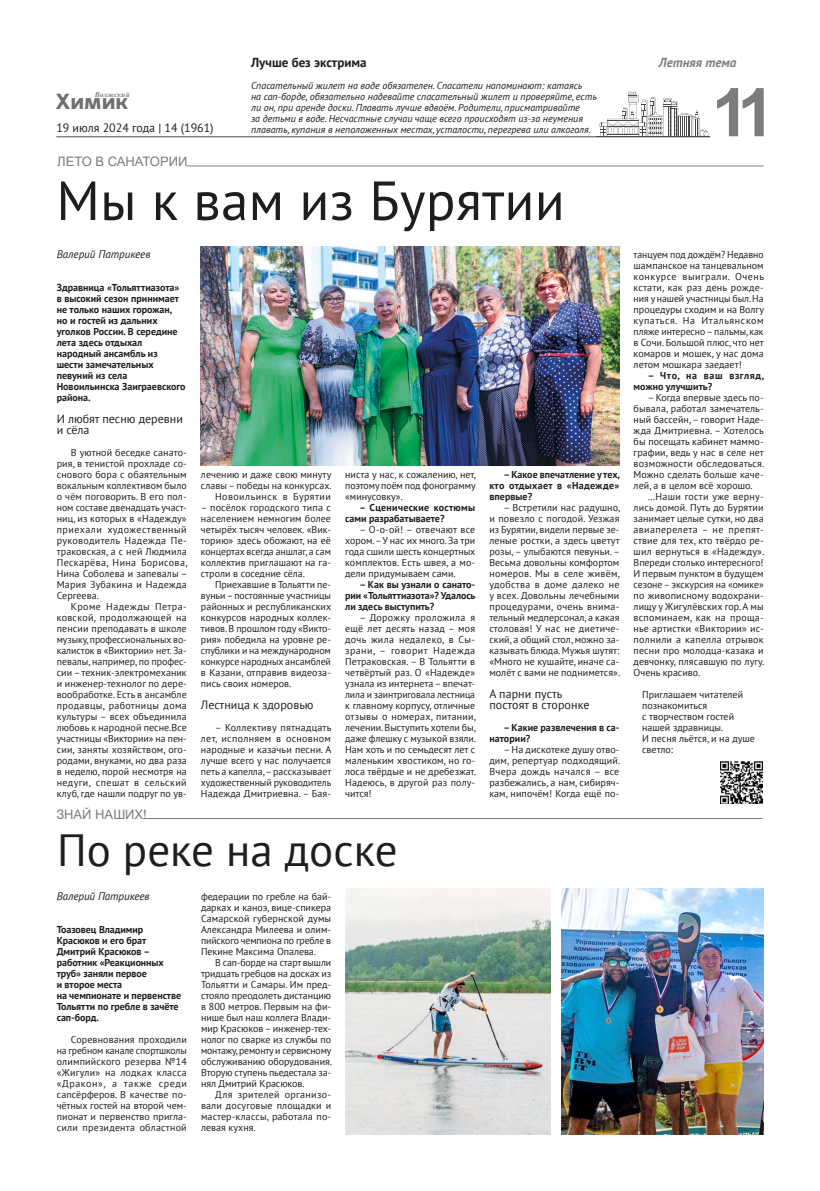
<style>
.page{position:relative;width:820px;height:1191px;background:#fff}
.page>*{position:absolute;margin:0;border:0;box-sizing:border-box;transform-origin:0 0}
.t1{font:700 67px "Arial";color:#7c7c7d}
.t2{font:55px "PT Sans";letter-spacing:.005em;color:#1d1e1f}
.t3{font:45px "PT Sans";color:#1d1e1f}
.t4{font:700 21.8px "URLCHM Unity Sans";color:#707071}
.t5{font:13px "Arial";color:#7c7c7d}
.t6{font:700 13px "PT Sans";color:#1d1e1f}
.t7{font:italic 700 13px "PT Sans";color:#7c7c7d}
.t8{font:12px/11px "PT Sans";color:#1d1e1f}
.t9{font:italic 11px "PT Sans";letter-spacing:-.005em;color:#1d1e1f}
.t10{font:10px/11px "PT Sans";letter-spacing:.005em;color:#1d1e1f;text-align:justify}
.t11{font:700 10px/11px "PT Sans";color:#1d1e1f}
.t12{font:italic 10px/11px "PT Sans";color:#1d1e1f}
.t13{font:italic 700 7.5px "Times New Roman";color:#7c7c7d}
</style>
<div class="page">
<svg style="left:599px;top:92px;width:109px;height:45px"></svg>
<hr style="left:56px;top:137px;width:653px;height:1px;background:#4b4b4b">
<hr style="left:187px;top:166px;width:576px;height:1px;background:#7c7c7d">
<img style="left:201px;top:247px;width:418px;height:218px">
<img style="left:720px;top:761px;width:42px;height:43px">
<hr style="left:143px;top:818px;width:619px;height:1px;background:#7c7c7d">
<img style="left:561px;top:888px;width:202px;height:246px">
<img style="left:345px;top:888px;width:205px;height:246px">
<p class="t13" style="left:95px;top:89px;width:36px">Волжский</p>
<p class="t8" style="left:56px;top:122px;width:159px">19 июля 2024 года | 14 (1961)</p>
<h3 class="t4" style="left:56px;top:89px;width:74px">Химик</h3>
<h3 class="t5" style="left:57px;top:152px;width:132px">ЛЕТО В САНАТОРИИ</h3>
<h3 class="t6" style="left:251px;top:54px;width:117px">Лучше без экстрима</h3>
<p class="t12" style="left:251px;top:80px;width:347px">Спасательный жилет на воде обязателен. Спасатели напоминают: катаясь<br>на сап-борде, обязательно надевайте спасательный жилет и проверяйте, есть ли он, при аренде доски. Плавать лучше вдвоём. Родители, присматривайте<br>за детьми в воде. Несчастные случаи чаще всего происходят из-за неумения плавать, купания в неположенных местах, усталости, перегрева или алкоголя.</p>
<h2 class="t2" style="left:56px;top:165px;width:509px">Мы к вам из Бурятии</h2>
<p class="t9" style="left:57px;top:247px;width:95px">Валерий Патрикеев</p>
<p class="t11" style="left:57px;top:281px;width:130px">Здравница «Тольяттиазота» в высокий сезон принимает не только наших горожан,<br>но и гостей из дальних уголков России. В середине лета здесь отдыхал народный ансамбль из шести замечательных певуний из села<br>Новоильинска Заиграевского района.</p>
<p class="t8" style="left:57px;top:413px;width:128px">И любят песню деревни и сёла</p>
<p class="t10" style="left:57px;top:446px;width:132px;text-indent:14px">В уютной беседке санато&shy;рия, в тенистой прохладе со&shy;снового бора с обаятельным вокальным коллективом было о чём поговорить. В его пол&shy;ном составе двенадцать участ&shy;ниц, из которых в «Надежду» приехали художественный руководитель Надежда Пе&shy;траковская, а с ней Людмила Пескарёва, Нина Борисова, Нина Соболева и запевалы – Мария Зубакина и Надежда Сергеева.</p>
<p class="t10" style="left:57px;top:600px;width:131px;text-indent:14px">Кроме Надежды Петра&shy;ковской, продолжающей на пенсии преподавать в школе музыку, профессиональных во&shy;калисток в «Виктории» нет. За&shy;певалы, например, по профес&shy;сии – техник-электромеханик и инженер-технолог по дере&shy;вообработке. Есть в ансамбле продавцы, работницы дома культуры – всех объединила любовь к народной песне.Все участницы «Виктории» на пен&shy;сии, заняты хозяйством, ого&shy;родами, внуками, но два раза в неделю, порой несмотря на недуги, спешат в сельский клуб, где нашли подруг по ув-</p>
<p class="t10" style="left:201px;top:468px;width:132px;text-align:right">лечению и даже свою минуту славы – победы на конкурсах.<br>Новоильинск в Бурятии</p>
<p class="t10" style="left:201px;top:501px;width:131px">– посёлок городского типа с населением немногим более четырёх тысяч человек. «Вик&shy;торию» здесь обожают, на её концертах всегда аншлаг, а сам коллектив приглашают на га&shy;строли в соседние сёла.</p>
<p class="t10" style="left:201px;top:578px;width:132px;text-indent:14px">Приехавшие в Тольятти пе&shy;вуньи – постоянные участницы районных и республиканских конкурсов народных коллек&shy;тивов. В прошлом году «Викто&shy;рия» победила на уровне ре&shy;спублики и на международном конкурсе народных ансамблей в Казани, отправив видеоза&shy;пись своих номеров.</p>
<p class="t8" style="left:201px;top:699px;width:114px">Лестница к здоровью</p>
<p class="t10" style="left:201px;top:721px;width:132px;text-indent:14px">– Коллективу пятнадцать лет, исполняем в основном народные и казачьи песни. А лучше всего у нас получается петь а капелла,– рассказывает художественный руководитель Надежда Дмитриевна. – Бая-</p>
<p class="t10" style="left:345px;top:468px;width:132px">ниста у нас, к сожалению, нет, поэтому поём под фонограмму «минусовку».</p>
<p class="t11" style="left:345px;top:501px;width:131px;text-indent:14px">– Сценические костюмы сами разрабатываете?</p>
<p class="t10" style="left:345px;top:523px;width:132px;text-indent:14px">– О-о-ой! – отвечают все хором.– У нас их много. За три года сшили шесть концертных комплектов. Есть швея, а мо&shy;дели придумываем сами.</p>
<p class="t11" style="left:345px;top:578px;width:132px;text-align:justify;text-indent:14px">– Как вы узнали о санато&shy;рии «Тольяттиазота»? Удалось ли здесь выступить?</p>
<p class="t10" style="left:345px;top:611px;width:132px;text-indent:14px">– Дорожку проложила я ещё лет десять назад – моя дочь жила недалеко, в Сы&shy;зрани, – говорит Надежда Петраковская. – В Тольятти в четвёртый раз. О «Надежде» узнала из интернета – впечат&shy;лила и заинтриговала лестница к главному корпусу, отличные отзывы о номерах, питании, лечении. Выступить хотели бы, даже флешку с музыкой взяли.<br>Нам хоть и по семьдесят лет с маленьким хвостиком, но го&shy;лоса твёрдые и не дребезжат.<br>Надеюсь, в другой раз полу&shy;чится!</p>
<h3 class="t5" style="left:56px;top:805px;width:92px">ЗНАЙ НАШИХ!</h3>
<h3 class="t3" style="left:57px;top:821px;width:342px">По реке на доске</h3>
<p class="t9" style="left:57px;top:889px;width:94px">Валерий Патрикеев</p>
<p class="t11" style="left:57px;top:923px;width:126px">Тоазовец Владимир<br>Красюков и его брат<br>Дмитрий Красюков – работник «Реакционных труб» заняли первое<br>и второе места<br>на чемпионате и первенстве<br>Тольятти по гребле в зачёте сап-борд.</p>
<p class="t10" style="left:57px;top:1033px;width:131px;text-indent:14px">Соревнования проходили на гребном канале спортшколы олимпийского резерва №14 «Жигули» на лодках класса «Дракон», а также среди сапсёрферов. В качестве по&shy;чётных гостей на второй чем&shy;пионат и первенство пригла&shy;сили президента областной</p>
<p class="t10" style="left:201px;top:890px;width:132px">федерации по гребле на бай&shy;дарках и каноэ, вице-спикера Самарской губернской думы Александра Милеева и олим&shy;пийского чемпиона по гребле в Пекине Максима Опалева.</p>
<p class="t10" style="left:201px;top:956px;width:132px;text-indent:14px">В сап-борде на старт вышли тридцать гребцов на досках из Тольятти и Самары. Им пред&shy;стояло преодолеть дистанцию в 800 метров. Первым на фи&shy;нише был наш коллега Влади&shy;мир Красюков – инженер-тех&shy;нолог по сварке из службы по монтажу, ремонту и сервисному обслуживанию оборудования.<br>Вторую ступень пьедестала за&shy;нял Дмитрий Красюков.</p>
<p class="t10" style="left:201px;top:1088px;width:132px;text-indent:14px">Для зрителей организо&shy;вали досуговые площадки и мастер-классы, работала по&shy;левая кухня.</p>
<p class="t11" style="left:489px;top:468px;width:132px;text-align:justify;text-indent:14px">– Какое впечатление у тех, кто отдыхает в «Надежде» впервые?</p>
<p class="t10" style="left:489px;top:501px;width:132px;text-indent:14px">– Встретили нас радушно, и повезло с погодой. Уезжая из Бурятии, видели первые зе&shy;леные ростки, а здесь цветут розы, – улыбаются певуньи. – Весьма довольны комфортом номеров. Мы в селе живём, удобства в доме далеко не у всех. Довольны лечебными процедурами, очень внима&shy;тельный медперсонал, а какая столовая! У нас не диетиче&shy;ский, а общий стол, можно за&shy;казывать блюда. Мужья шутят: «Много не кушайте, иначе са&shy;молёт с вами не поднимется».</p>
<p class="t8" style="left:489px;top:688px;width:101px">А парни пусть постоят в сторонке</p>
<p class="t11" style="left:489px;top:721px;width:131px;text-indent:14px">– Какие развлечения в са&shy;натории?</p>
<p class="t10" style="left:489px;top:743px;width:132px;text-indent:14px">– На дискотеке душу отво&shy;дим, репертуар подходящий.<br>Вчера дождь начался – все разбежались, а нам, сибиряч&shy;кам, нипочём! Когда ещё по-</p>
<h3 class="t7" style="left:658px;top:54px;width:79px">Летняя тема</h3>
<h1 class="t1" style="left:711px;top:65px;width:64px">11</h1>
<p class="t10" style="left:633px;top:248px;width:132px">танцуем под дождём? Недавно шампанское на танцевальном конкурсе выиграли. Очень кстати, как раз день рожде&shy;ния у нашей участницы был. На процедуры сходим и на Волгу купаться. На Итальянском пляже интересно – пальмы, как в Сочи. Большой плюс, что нет комаров и мошек, у нас дома летом мошкара заедает!</p>
<p class="t11" style="left:633px;top:369px;width:132px;text-indent:14px">– Что, на ваш взгляд, можно улучшить?</p>
<p class="t10" style="left:633px;top:391px;width:132px;text-indent:14px">– Когда впервые здесь по&shy;бывала, работал замечатель&shy;ный бассейн, – говорит Наде&shy;жда Дмитриевна. – Хотелось бы посещать кабинет маммо&shy;графии, ведь у нас в селе нет возможности обследоваться.<br>Можно сделать больше каче&shy;лей, а в целом всё хорошо.</p>
<p class="t10" style="left:633px;top:490px;width:132px;text-indent:14px">…Наши гости уже верну&shy;лись домой. Путь до Бурятии занимает целые сутки, но два авиаперелета – не препят&shy;ствие для тех, кто твёрдо ре&shy;шил вернуться в «Надежду».<br>Впереди столько интересного!<br>И первым пунктом в будущем сезоне – экскурсия на «омике» по живописному водохрани&shy;лищу у Жигулёвских гор. А мы вспоминаем, как на проща&shy;нье артистки «Виктории» ис&shy;полнили а капелла отрывок песни про молодца-казака и девчонку, плясавшую по лугу.<br>Очень красиво.</p>
<p class="t10" style="left:642px;top:688px;width:114px;text-align:left">Приглашаем читателей познакомиться<br>с творчеством гостей нашей здравницы.<br>И песня льётся, и на душе светло:</p>
</div>
